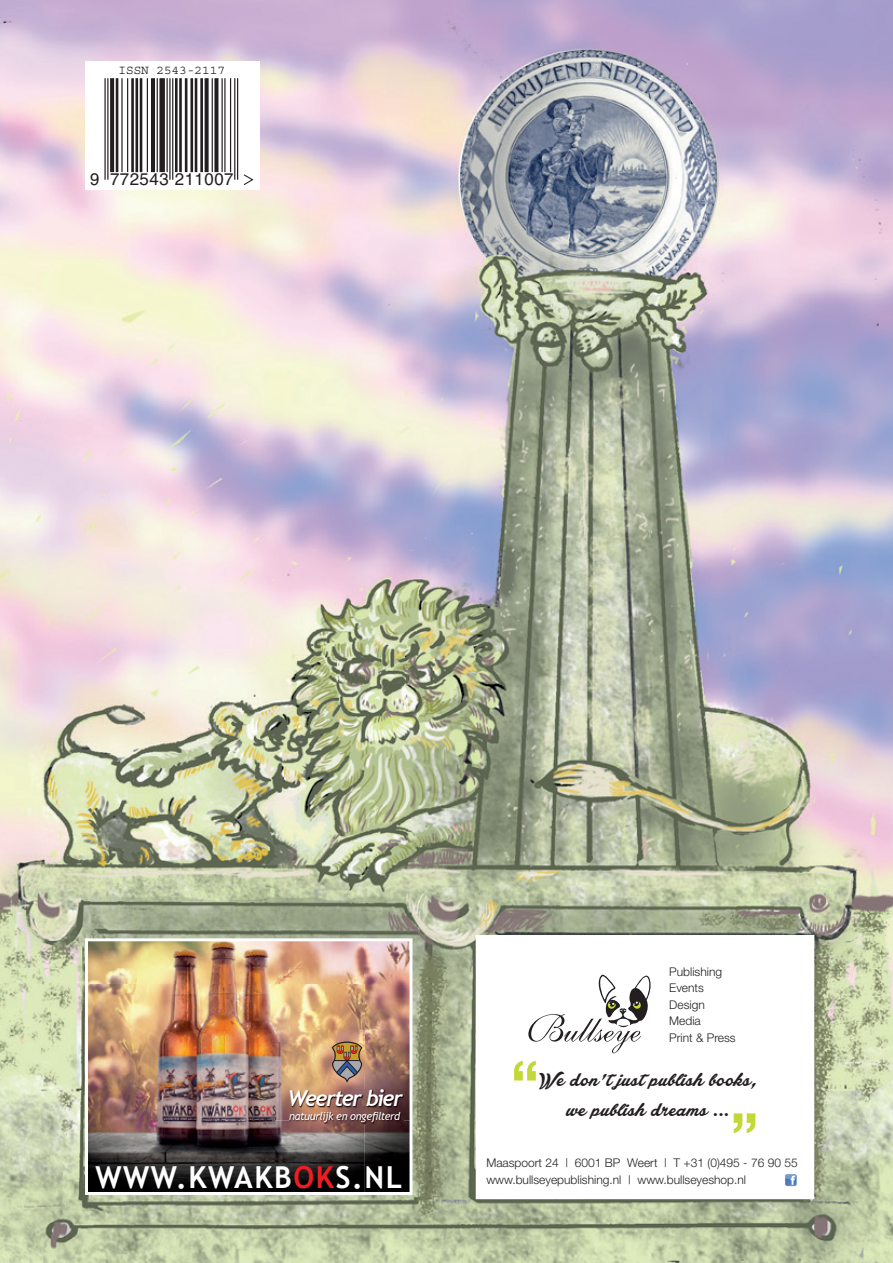
<style>
.page{position:relative;width:893px;height:1263px;background:#fff}
.page>*{position:absolute;margin:0;border:0;box-sizing:border-box;transform-origin:0 0}
.t1{font:700 61.05px "Helvetica Neue";color:#c2d836}
.t2{font:700 30.3px "Trebuchet MS";letter-spacing:.05em;color:#fff}
.t3{font:italic 700 22.05px "Trebuchet";letter-spacing:-.07em;color:#fff}
.t4{font:20.7px "Lakesight Personal Use Only";color:#231f20}
.t5{font:16.95px "Helvetica";letter-spacing:.025em;color:#231f20}
.t6{font:12.75px "Courier";color:#231f20}
.t7{font:300 12px/16.5px "Helvetica Neue";color:#231f20}
.t8{font:italic 10.95px "Trebuchet MS";letter-spacing:-.04em;color:#fff}
.s1{color:#ee1d23}
</style>
<div class="page">
<img style="left:0;top:0;width:893px;height:1263px">
<div style="left:476px;top:935px;width:338px;height:264px;background:#fff"></div>
<svg style="left:785px;top:1174px;width:12px;height:12px"></svg>
<svg style="left:528px;top:974px;width:123px;height:79px"></svg>
<div style="left:534px;top:1045px;width:76px;height:11px;background:#fff"></div>
<img style="left:89px;top:942px;width:319px;height:249px">
<svg style="left:332px;top:1041px;width:31px;height:42px"></svg>
<img style="left:289px;top:1089px;width:115px;height:34px">
<div style="left:85px;top:938px;width:327px;height:257px;border:3px solid #fff"></div>
<svg style="left:85px;top:62px;width:174px;height:128px"></svg>
<hr style="left:104px;top:78px;width:2px;height:102px;background:#231f20">
<hr style="left:107px;top:78px;width:1px;height:102px;background:#231f20">
<svg style="left:110px;top:78px;width:4px;height:94px"></svg>
<hr style="left:116px;top:78px;width:2px;height:94px;background:#231f20">
<hr style="left:121px;top:78px;width:2px;height:94px;background:#231f20">
<hr style="left:127px;top:78px;width:1px;height:94px;background:#231f20">
<hr style="left:131px;top:78px;width:3px;height:94px;background:#231f20">
<hr style="left:135px;top:78px;width:3px;height:94px;background:#231f20">
<hr style="left:140px;top:78px;width:2px;height:94px;background:#231f20">
<hr style="left:147px;top:78px;width:1px;height:94px;background:#231f20">
<hr style="left:151px;top:78px;width:4px;height:94px;background:#231f20">
<hr style="left:157px;top:78px;width:1px;height:94px;background:#231f20">
<div style="left:159px;top:78px;width:6px;height:94px;background:#231f20"></div>
<hr style="left:167px;top:78px;width:1px;height:94px;background:#231f20">
<hr style="left:169px;top:78px;width:2px;height:102px;background:#231f20">
<hr style="left:172px;top:78px;width:1px;height:102px;background:#231f20">
<hr style="left:175px;top:78px;width:3px;height:94px;background:#231f20">
<hr style="left:179px;top:78px;width:3px;height:94px;background:#231f20">
<hr style="left:185px;top:78px;width:2px;height:94px;background:#231f20">
<hr style="left:190px;top:78px;width:3px;height:94px;background:#231f20">
<hr style="left:195px;top:78px;width:2px;height:94px;background:#231f20">
<hr style="left:200px;top:78px;width:3px;height:94px;background:#231f20">
<svg style="left:205px;top:78px;width:4px;height:94px"></svg>
<hr style="left:212px;top:78px;width:1px;height:94px;background:#231f20">
<svg style="left:214px;top:78px;width:4px;height:94px"></svg>
<hr style="left:221px;top:78px;width:2px;height:94px;background:#231f20">
<hr style="left:224px;top:78px;width:2px;height:94px;background:#231f20">
<hr style="left:230px;top:78px;width:1px;height:94px;background:#231f20">
<hr style="left:234px;top:78px;width:1px;height:102px;background:#231f20">
<hr style="left:237px;top:78px;width:1px;height:102px;background:#231f20">
<svg style="left:243px;top:173px;width:12px;height:13px"></svg>
<p class="t6" style="left:118px;top:64px;width:108px">ISSN 2543-2117</p>
<h3 class="t5" style="left:90px;top:166px;width:145px">9 772543 211007</h3>
<h3 class="t3" style="left:287px;top:1085px;width:117px">Weerter bier</h3>
<p class="t8" style="left:289px;top:1110px;width:113px">natuurlijk en ongefilterd</p>
<h2 class="t2" style="left:96px;top:1158px;width:308px">WWW.KWAKB<span class="s1">OK</span>S.NL</h2>
<p class="t7" style="left:669px;top:963px;width:68px">Publishing<br>Events<br>Design<br>Media<br>Print &amp; Press</p>
<h3 class="t4" style="left:539px;top:1067px;width:219px">We don’t just publish books,</h3>
<h1 class="t1" style="left:511px;top:1045px;width:30px">“</h1>
<h3 class="t4" style="left:567px;top:1096px;width:165px">we publish dreams ...</h3>
<h1 class="t1" style="left:730px;top:1097px;width:30px">”</h1>
<p class="t7" style="left:486px;top:1153px;width:313px;line-height:17.7px">Maaspoort 24 | 6001 BP Weert | T +31 (0)495 - 76 90 55 www.bullseyepublishing.nl | www.bullseyeshop.nl</p>
</div>
